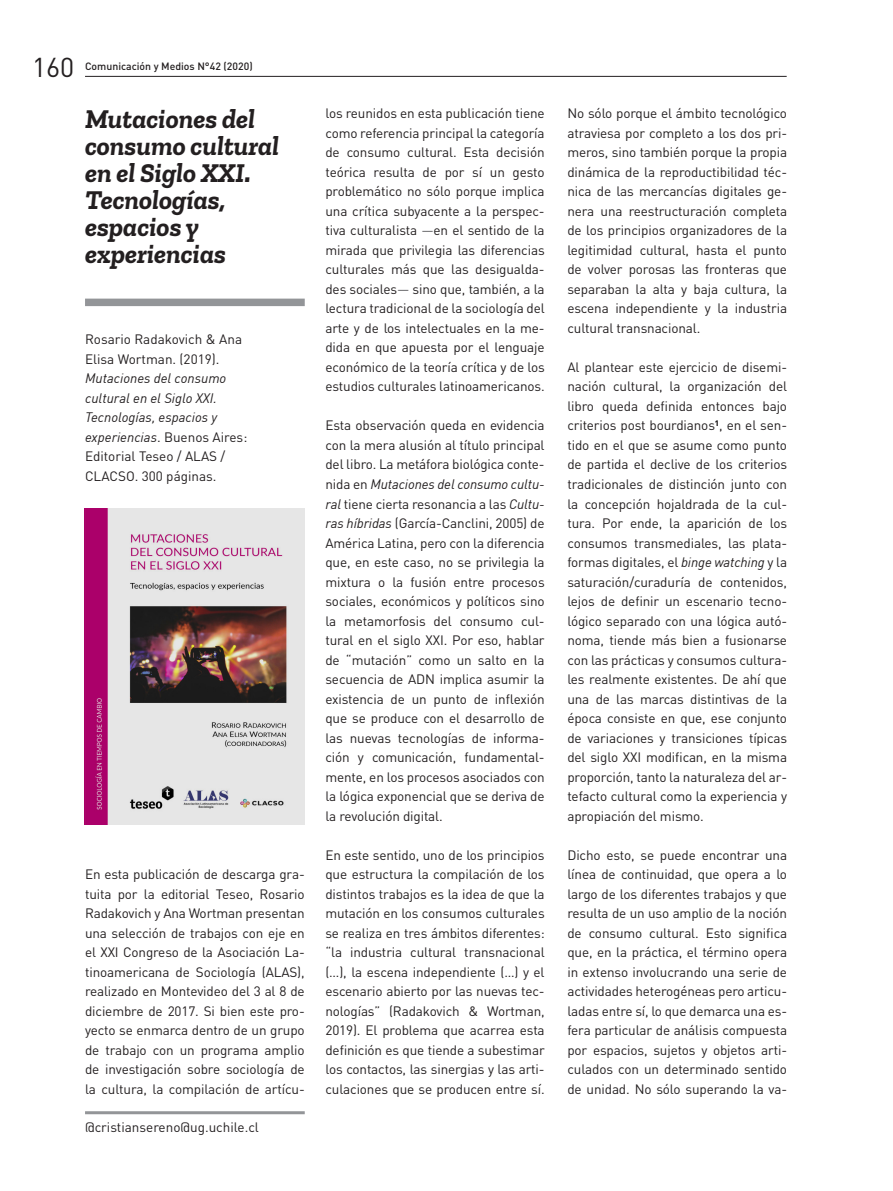
<style>
.page{position:relative;width:893px;height:1191px;background:#fff}
.page>*{position:absolute;margin:0;border:0;box-sizing:border-box;transform-origin:0 0}
.caja_textos{font:italic 700 27px/27px "Zilla Slab";color:#231f20}
.t1{font:27px "DIN Pro";color:#231f20}
.TEXTO_GENEARL{font:13.5px/19.5px "DIN Pro";letter-spacing:-.01em;color:#231f20;text-align:justify}
.NOTA{font:13.5px/19.5px "DIN Pro";color:#231f20}
.caja_textos-2{font:13.5px "DIN Pro";color:#231f20}
.t2{font:500 10.5px "DIN Pro";color:#231f20}
.s1{font-family:"DIN";font-style:italic}
.s2{color:#636366}
</style>
<div class="page">
<hr style="left:85px;top:76px;width:702px;height:1px;background:#231f20">
<hr style="left:85px;top:1111px;width:220px;height:3px;background:#939598">
<div style="left:85px;top:299px;width:220px;height:7px;background:#939598"></div>
<img style="left:84px;top:508px;width:221px;height:316px">
<h1 class="t1" style="left:32px;top:48px;width:44px">160</h1>
<p class="t2" style="left:85px;top:57px;width:169px">Comunicación y Medios N°42 (2020)</p>
<p class="caja_textos" style="left:85px;top:106px;width:196px">Mutaciones del consumo cultural en el Siglo XXI.<br>Tecnologías, espacios y experiencias</p>
<p class="NOTA" style="left:85px;top:329px;width:164px">Rosario Radakovich &amp; Ana<br>Elisa Wortman. (2019).<br><span class="s1">Mutaciones del consumo cultural en el Siglo XXI.<br>Tecnologías, espacios y experiencias</span>. Buenos Aires:<br>Editorial Teseo / ALAS /<br>CLACSO. 300 páginas.</p>
<p class="TEXTO_GENEARL" style="left:85px;top:864px;width:221px">En esta publicación de descarga gra&shy;tuita por la editorial Teseo, Rosario Radakovich y Ana Wortman presentan una selección de trabajos con eje en el XXI Congreso de la Asociación La&shy;tinoamericana de Sociología (ALAS), realizado en Montevideo del 3 al 8 de diciembre de 2017. Si bien este pro&shy;yecto se enmarca dentro de un grupo de trabajo con un programa amplio de investigación sobre sociología de la cultura, la compilación de artícu-</p>
<p class="caja_textos-2" style="left:85px;top:1117px;width:175px">@cristiansereno@ug.uchile.cl</p>
<p class="TEXTO_GENEARL" style="left:325px;top:103px;width:221px">los reunidos en esta publicación tiene como referencia principal la categoría de consumo cultural. Esta decisión teórica resulta de por sí un gesto problemático no sólo porque implica una crítica subyacente a la perspec&shy;tiva culturalista <span class="s2">—</span>en el sentido de la mirada que privilegia las diferencias culturales más que las desigualda&shy;des sociales<span class="s2">—</span> sino que, también, a la lectura tradicional de la sociología del arte y de los intelectuales en la me&shy;dida en que apuesta por el lenguaje económico de la teoría crítica y de los estudios culturales latinoamericanos.</p>
<p class="TEXTO_GENEARL" style="left:325px;top:415px;width:221px">Esta observación queda en evidencia con la mera alusión al título principal del libro. La metáfora biológica conte&shy;nida en <span class="s1">Mutaciones del consumo cultu&shy;ral</span> tiene cierta resonancia a las <span class="s1">Cultu&shy;ras híbridas</span> (García-Canclini, 2005) de América Latina, pero con la diferencia que, en este caso, no se privilegia la mixtura o la fusión entre procesos sociales, económicos y políticos sino la metamorfosis del consumo cul&shy;tural en el siglo XXI. Por eso, hablar de “mutación” como un salto en la secuencia de ADN implica asumir la existencia de un punto de inflexión que se produce con el desarrollo de las nuevas tecnologías de informa&shy;ción y comunicación, fundamental&shy;mente, en los procesos asociados con la lógica exponencial que se deriva de la revolución digital.</p>
<p class="TEXTO_GENEARL" style="left:325px;top:844px;width:221px">En este sentido, uno de los principios que estructura la compilación de los distintos trabajos es la idea de que la mutación en los consumos culturales se realiza en tres ámbitos diferentes: “la industria cultural transnacional (…), la escena independiente (…) y el escenario abierto por las nuevas tec&shy;nologías” (Radakovich &amp; Wortman, 2019). El problema que acarrea esta definición es que tiende a subestimar los contactos, las sinergias y las arti&shy;culaciones que se producen entre sí.</p>
<p class="TEXTO_GENEARL" style="left:567px;top:103px;width:221px">No sólo porque el ámbito tecnológico atraviesa por completo a los dos pri&shy;meros, sino también porque la propia dinámica de la reproductibilidad téc&shy;nica de las mercancías digitales ge&shy;nera una reestructuración completa de los principios organizadores de la legitimidad cultural, hasta el punto de volver porosas las fronteras que separaban la alta y baja cultura, la escena independiente y la industria cultural transnacional.</p>
<p class="TEXTO_GENEARL" style="left:567px;top:357px;width:221px">Al plantear este ejercicio de disemi&shy;nación cultural, la organización del libro queda definida entonces bajo criterios post bourdianos<sup>1</sup>, en el sen&shy;tido en el que se asume como punto de partida el declive de los criterios tradicionales de distinción junto con la concepción hojaldrada de la cul&shy;tura. Por ende, la aparición de los consumos transmediales, las plata&shy;formas digitales, el <span class="s1">binge watching</span> y la saturación/curaduría de contenidos, lejos de definir un escenario tecno&shy;lógico separado con una lógica autó&shy;noma, tiende más bien a fusionarse con las prácticas y consumos cultura&shy;les realmente existentes. De ahí que una de las marcas distintivas de la época consiste en que, ese conjunto de variaciones y transiciones típicas del siglo XXI modifican, en la misma proporción, tanto la naturaleza del ar&shy;tefacto cultural como la experiencia y apropiación del mismo.</p>
<p class="TEXTO_GENEARL" style="left:567px;top:844px;width:221px">Dicho esto, se puede encontrar una línea de continuidad, que opera a lo largo de los diferentes trabajos y que resulta de un uso amplio de la noción de consumo cultural. Esto significa que, en la práctica, el término opera in extenso involucrando una serie de actividades heterogéneas pero articu&shy;ladas entre sí, lo que demarca una es&shy;fera particular de análisis compuesta por espacios, sujetos y objetos arti&shy;culados con un determinado sentido de unidad. No sólo superando la va-</p>
</div>
